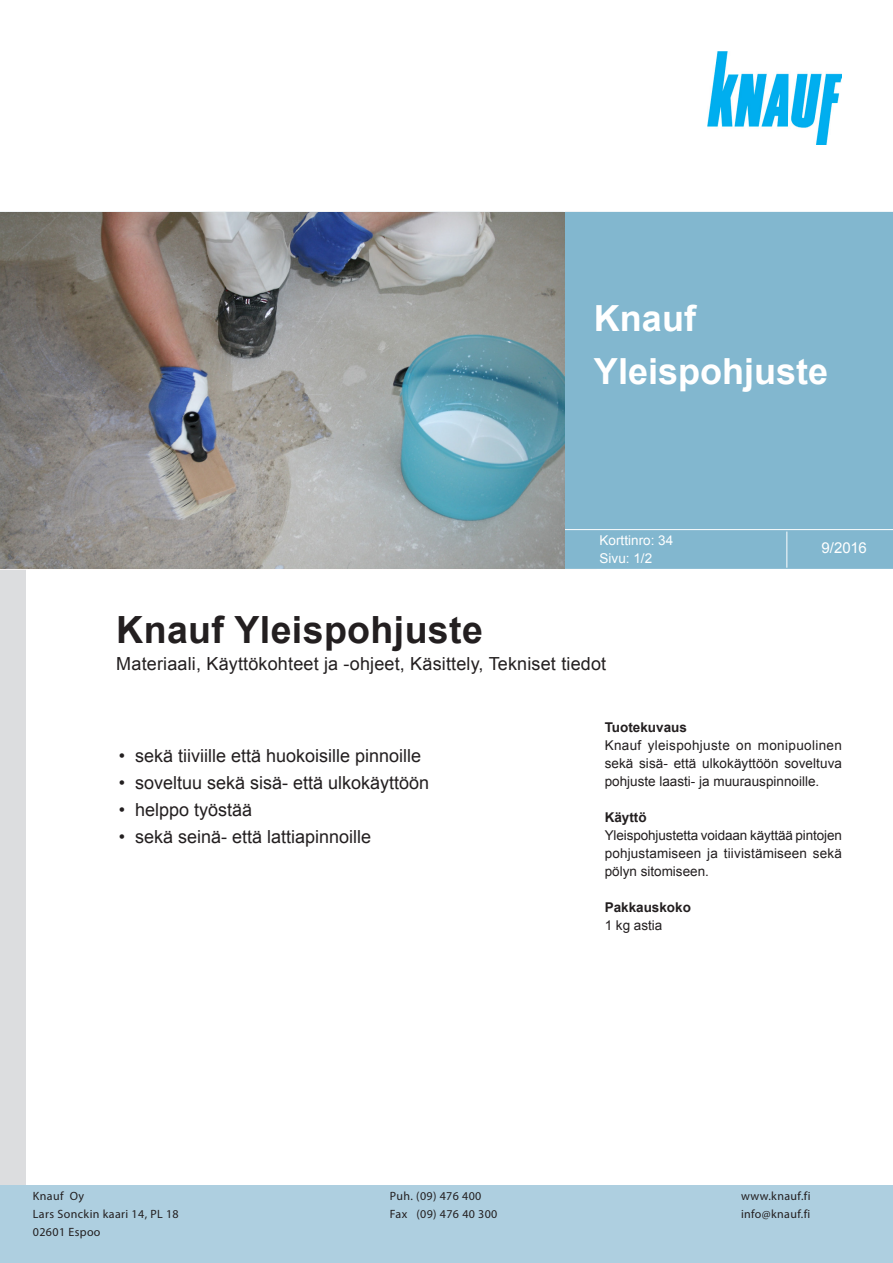
<style>
.page{position:relative;width:893px;height:1263px;background:#fff}
.page>*{position:absolute;margin:0;border:0;box-sizing:border-box;transform-origin:0 0}
.headline{font:700 37.5px "Arial";letter-spacing:.01em;color:#231f20}
.t1{font:700 36px "Arial";color:#fff}
.Overskrift{font:18px "Arial";color:#231f20}
.t2{font:15px "Arial";color:#fff}
.Brødtekst{font:13.5px/18px "Arial";color:#231f20;text-align:justify}
.Brødtekst-2{font:13.5px "Arial";color:#fff}
.Brødtekst-3{font:700 13.5px "Arial";color:#231f20}
.Overskrift-2{font:700 13.5px "Arial";color:#231f20}
.Overskrift-3{font:13.5px "Arial";color:#231f20}
.Afsnits_overskrift{font:12px "Myriad Pro";letter-spacing:.03em;color:#231f20}
</style>
<div class="page">
<div style="left:0;top:553px;width:26px;height:683px;background:#dcdddf"></div>
<div style="left:0;top:212px;width:893px;height:357px;background:#82b7cf"></div>
<hr style="left:564px;top:529px;width:329px;height:1px;background:#fff">
<hr style="left:787px;top:531px;width:1px;height:37px;background:#fff">
<div style="left:0;top:1186px;width:893px;height:77px;background:#aecfe0"></div>
<hr style="left:564px;top:205px;width:1px;height:364px;background:#fff">
<img style="left:0;top:213px;width:564px;height:355px">
<img style="left:707px;top:51px;width:135px;height:94px">
<p class="t1" style="left:594px;top:295px;width:103px">Knauf</p>
<p class="t1" style="left:594px;top:347px;width:236px">Yleispohjuste</p>
<p class="Brødtekst-2" style="left:600px;top:531px;width:75px">Korttinro: 34</p>
<p class="Brødtekst-2" style="left:600px;top:549px;width:54px">Sivu: 1/2</p>
<p class="headline" style="left:116px;top:605px;width:368px">Knauf Yleispohjuste</p>
<p class="Overskrift" style="left:116px;top:652px;width:491px">Materiaali, Käyttökohteet ja -ohjeet, Käsittely, Tekniset tiedot</p>
<p class="t2" style="left:821px;top:538px;width:47px">9/2016</p>
<p class="Overskrift" style="left:119px;top:744px;width:304px">• sekä tiiviille että huokoisille pinnoille</p>
<p class="Overskrift" style="left:119px;top:771px;width:312px">• soveltuu sekä sisä- että ulkokäyttöön</p>
<p class="Overskrift" style="left:119px;top:798px;width:135px">• helppo työstää</p>
<p class="Overskrift" style="left:119px;top:825px;width:254px">• sekä seinä- että lattiapinnoille</p>
<p class="Brødtekst-3" style="left:605px;top:718px;width:84px">Tuotekuvaus</p>
<p class="Brødtekst" style="left:605px;top:736px;width:239px">Knauf yleispohjuste on monipuolinen sekä sisä- että ulkokäyttöön soveltuva pohjuste laasti- ja muurauspinnoille.</p>
<p class="Brødtekst-3" style="left:605px;top:808px;width:43px">Käyttö</p>
<p class="Brødtekst" style="left:605px;top:826px;width:239px">Yleispohjustetta voidaan käyttää pintojen pohjustamiseen ja tiivistämiseen sekä pölyn sitomiseen.</p>
<p class="Overskrift-2" style="left:605px;top:898px;width:88px">Pakkauskoko</p>
<p class="Overskrift-3" style="left:605px;top:916px;width:59px">1 kg astia</p>
<p class="Afsnits_overskrift" style="left:33px;top:1188px;width:53px">Knauf Oy</p>
<p class="Afsnits_overskrift" style="left:390px;top:1188px;width:93px">Puh. (09) 476 400</p>
<p class="Afsnits_overskrift" style="left:741px;top:1188px;width:71px">www.knauf.fi</p>
<p class="Afsnits_overskrift" style="left:33px;top:1206px;width:147px">Lars Sonckin kaari 14, PL 18</p>
<p class="Afsnits_overskrift" style="left:390px;top:1206px;width:109px">Fax (09) 476 40 300</p>
<p class="Afsnits_overskrift" style="left:741px;top:1206px;width:71px">info@knauf.fi</p>
<p class="Afsnits_overskrift" style="left:33px;top:1224px;width:69px">02601 Espoo</p>
</div>
